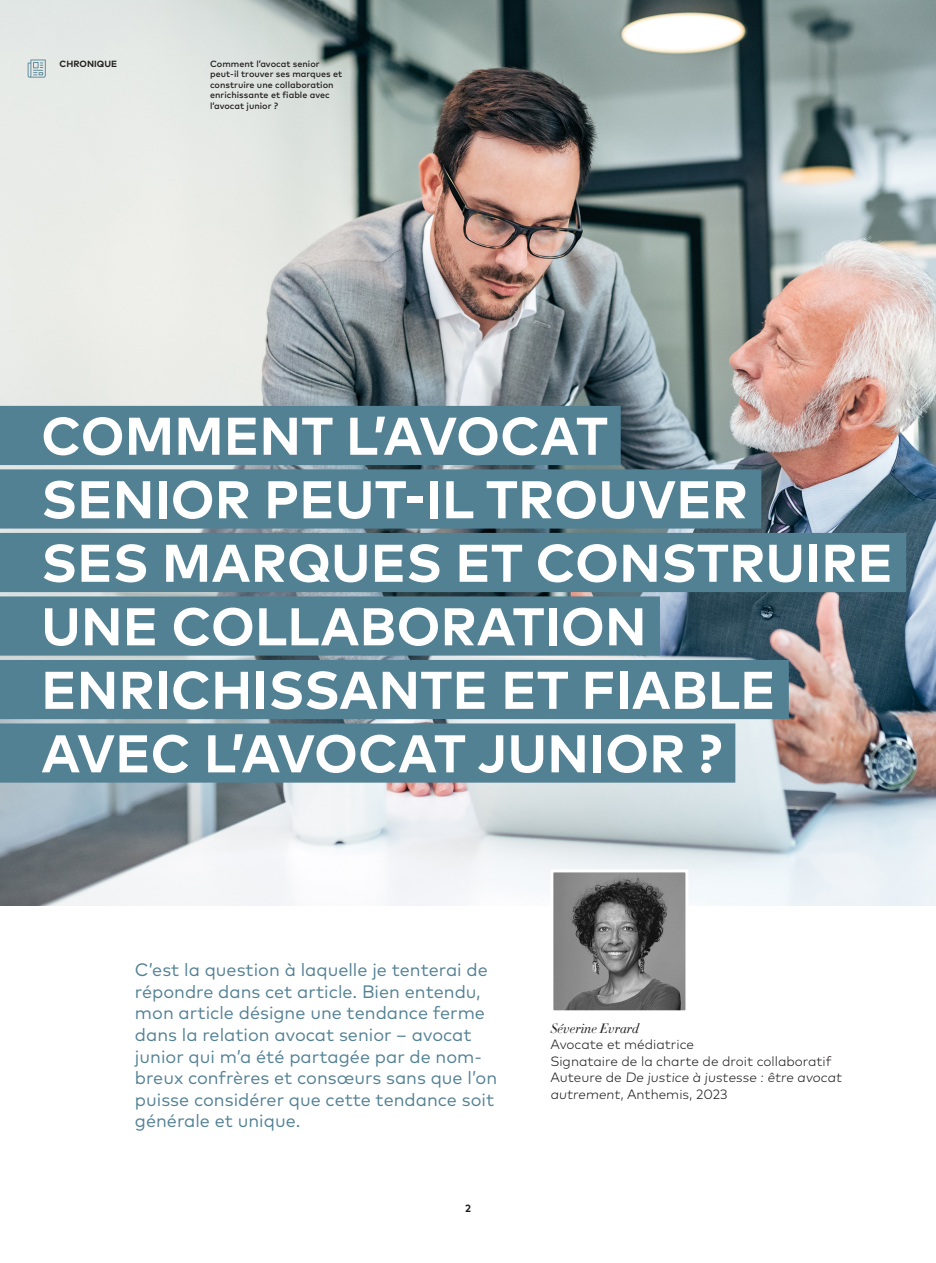
<style>
.page{position:relative;width:936px;height:1263px;background:#fff}
.page>*{position:absolute;margin:0;border:0;box-sizing:border-box;transform-origin:0 0}
.t1{font:700 52.95px "Mark Pro";letter-spacing:.005em;color:#fff}
.sous-titres{font:18px/21.6px "Mark Pro";color:#538194}
.t2{font:300 13.5px/16.5px "Mark Pro";color:#231f20}
.t3{font:700 10.5px "Mark Pro";color:#231f20}
.t4{font:500 9px/10.5px "Mark Pro";color:#231f20}
.t5{font:700 9px "Mark Pro";letter-spacing:.005em;color:#231f20}
.s1{font-family:"Didot HTF L16 Light Ital";font-weight:400}
</style>
<div class="page">
<img style="left:0;top:0;width:935px;height:906px">
<img style="left:554px;top:873px;width:130px;height:136px">
<div style="left:550px;top:869px;width:138px;height:144px;border:3px solid #fff"></div>
<div style="left:0;top:406px;width:620px;height:59px;background:#538194"></div>
<div style="left:0;top:469px;width:761px;height:60px;background:#538194"></div>
<div style="left:0;top:533px;width:906px;height:59px;background:#538194"></div>
<div style="left:0;top:596px;width:660px;height:60px;background:#538194"></div>
<div style="left:0;top:660px;width:788px;height:59px;background:#538194"></div>
<div style="left:0;top:723px;width:735px;height:60px;background:#538194"></div>
<svg style="left:28px;top:60px;width:18px;height:18px"></svg>
<p class="t5" style="left:60px;top:57px;width:59px">CHRONIQUE</p>
<p class="t4" style="left:210px;top:57px;width:134px">Comment l’avocat senior peut-il trouver ses marques et construire une collaboration enrichissante et fiable avec l’avocat junior ?</p>
<p class="t1" style="left:41px;top:396px;width:568px">COMMENT L’AVOCAT</p>
<p class="t1" style="left:41px;top:459px;width:708px">SENIOR PEUT-IL TROUVER</p>
<p class="t1" style="left:41px;top:523px;width:853px">SES MARQUES ET CONSTRUIRE</p>
<p class="t1" style="left:41px;top:586px;width:606px">UNE COLLABORATION</p>
<p class="t1" style="left:41px;top:650px;width:735px">ENRICHISSANTE ET FIABLE</p>
<p class="t1" style="left:41px;top:713px;width:682px">AVEC L’AVOCAT JUNIOR ?</p>
<p class="sous-titres" style="left:135px;top:958px;width:364px">C’est la question à laquelle je tenterai de répondre dans cet article. Bien entendu, mon article désigne une tendance ferme dans la relation avocat senior – avocat junior qui m’a été partagée par de nom&shy;breux confrères et consœurs sans que l’on puisse considérer que cette tendance soit générale et unique.</p>
<p class="t3" style="left:465px;top:1200px;width:7px">2</p>
<p class="t2" style="left:550px;top:1018px;width:145px"><span class="s1">Séverine Evrard<br></span>Avocate et médiatrice</p>
<p class="t2" style="left:550px;top:1051px;width:283px">Signataire de la charte de droit collaboratif</p>
<p class="t2" style="left:550px;top:1068px;width:294px">Auteure de De justice à justesse : être avocat autrement, Anthemis, 2023</p>
</div>
